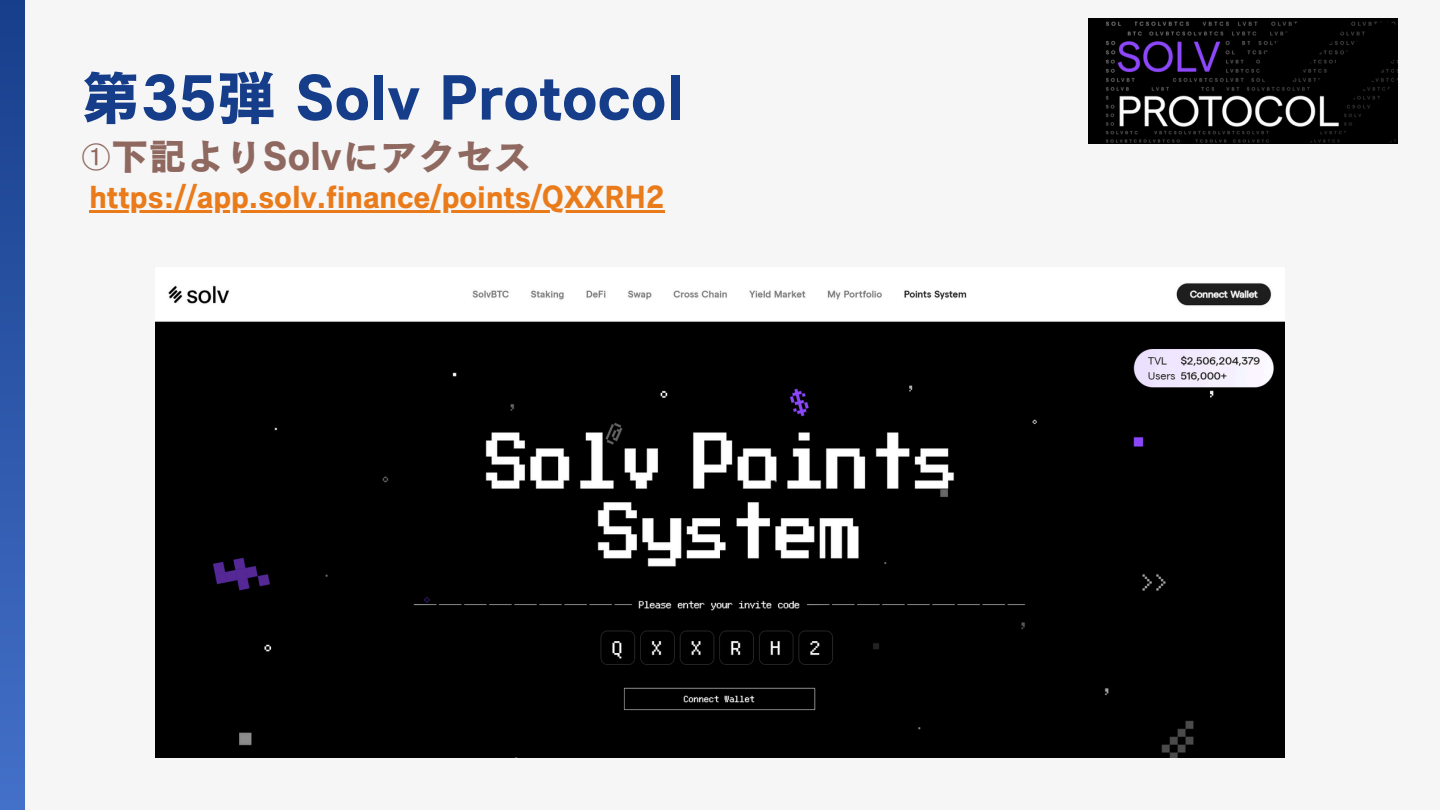
<style>
.page{position:relative;width:1440px;height:810px;background:#f6f6f6}
.page>*{position:absolute;margin:0;border:0;box-sizing:border-box;transform-origin:0 0}
.t1{font:60px "Canva Cezanne Pro N B";color:#163d89}
.t2{font:38px "Canva Cezanne Pro N B";color:#8f6860}
.t3{font:30px "Canva Cezanne Pro N B";color:#ea7b1b}
.s1{font-family:"Free Serif"}
</style>
<div class="page">
<div style="left:0;top:0;width:24px;height:810px;background:linear-gradient(to bottom,#173e8b,#4370c9)"></div>
<img style="left:1088px;top:19px;width:310px;height:124px">
<img style="left:155px;top:283px;width:1130px;height:475px">
<hr style="left:89px;top:210px;width:576px;height:3px;background:#ea7b1b">
<h1 class="t1" style="left:81px;top:67px;width:604px">第35弾 Solv Protocol</h1>
<h2 class="t2" style="left:81px;top:137px;width:452px"><span class="s1">➀</span>下記よりSolvにアクセス</h2>
<p class="t3" style="left:89px;top:181px;width:577px">https://app.solv.finance/points/QXXRH2</p>
</div>
